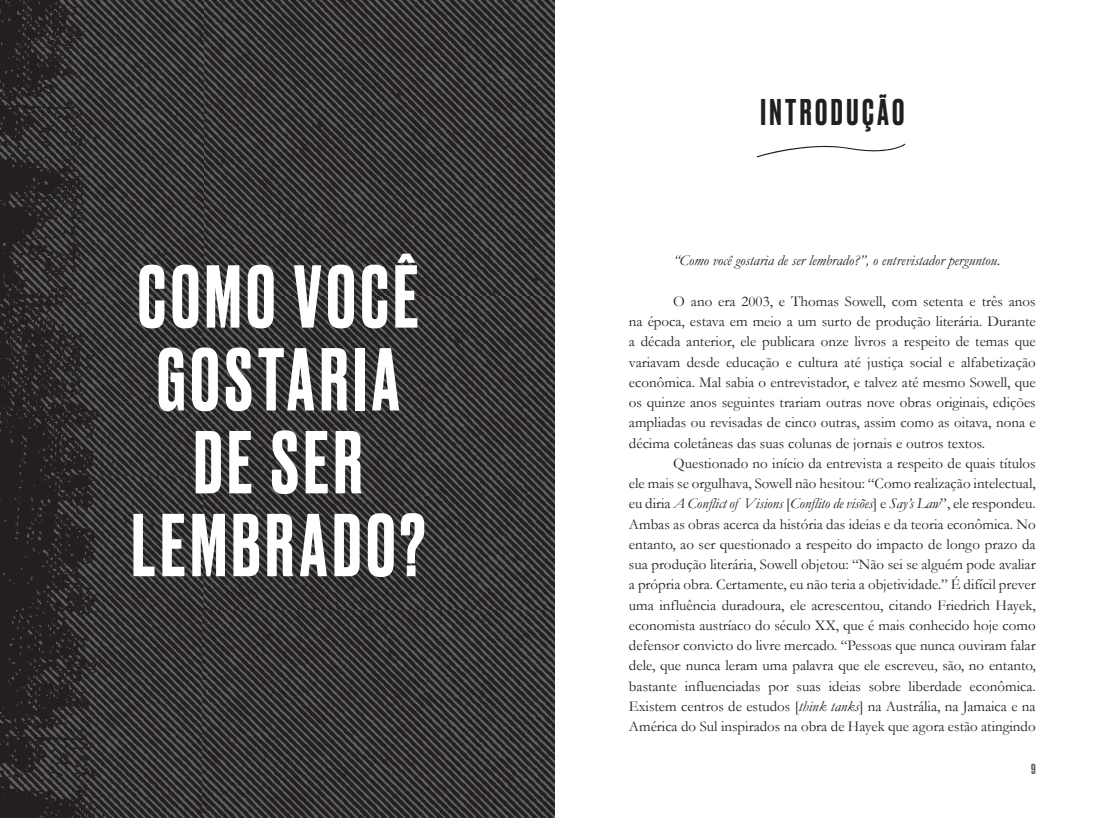
<style>
.page{position:relative;width:1109px;height:818px;background:#fff}
.page>*{position:absolute;margin:0;border:0;box-sizing:border-box;transform-origin:0 0}
.t1{font:500 83.88px/82.9px "Druk";letter-spacing:.06em;color:#fff;text-align:center}
.t2{font:500 35px "Druk";letter-spacing:.1em;color:#231f20}
.t3{font:15px/20.2px "Garamond";color:#231f20;text-align:justify}
.t4{font:italic 15px "Garamond";color:#231f20}
.t5{font:500 13.75px "Druk";color:#636366}
.s1{font-style:italic}
</style>
<div class="page">
<img style="left:0;top:0;width:554px;height:818px">
<svg style="left:75px;top:764px;width:4px;height:10px"></svg>
<svg style="left:756px;top:143px;width:149px;height:14px"></svg>
<h1 class="t1" style="left:131px;top:251px;width:295px">COMO VOCÊ<br>GOSTARIA<br>DE SER<br>LEMBRADO?</h1>
<h2 class="t2" style="left:760px;top:88px;width:145px">INTRODUÇÃO</h2>
<p class="t4" style="left:673px;top:250px;width:328px">“Como você gostaria de ser lembrado?”, o entrevistador perguntou.</p>
<p class="t3" style="left:629px;top:290px;width:408px;text-indent:44px">O ano era 2003, e Thomas Sowell, com setenta e três anos na época, estava em meio a um surto de produção literária. Durante a década anterior, ele publicara onze livros a respeito de temas que variavam desde educação e cultura até justiça social e alfabetização econômica. Mal sabia o entrevistador, e talvez até mesmo Sowell, que os quinze anos seguintes trariam outras nove obras originais, edições ampliadas ou revisadas de cinco outras, assim como as oitava, nona e décima coletâneas das suas colunas de jornais e outros textos.</p>
<p class="t3" style="left:629px;top:452px;width:408px;text-indent:44px">Questionado no início da entrevista a respeito de quais títulos ele mais se orgulhava, Sowell não hesitou: “Como realização intelectual, eu diria <span class="s1">A Conflict of Visions</span> [<span class="s1">Conflito de visões</span>] e <span class="s1">Say’s Law</span>”, ele respondeu.<br>Ambas as obras acerca da história das ideias e da teoria econômica. No entanto, ao ser questionado a respeito do impacto de longo prazo da sua produção literária, Sowell objetou: “Não sei se alguém pode avaliar a própria obra. Certamente, eu não teria a objetividade.” É difícil prever uma influência duradoura, ele acrescentou, citando Friedrich Hayek, economista austríaco do século XX, que é mais conhecido hoje como defensor convicto do livre mercado. “Pessoas que nunca ouviram falar dele, que nunca leram uma palavra que ele escreveu, são, no entanto, bastante influenciadas por suas ideias sobre liberdade econômica.<br>Existem centros de estudos [<span class="s1">think tanks</span>] na Austrália, na Jamaica e na América do Sul inspirados na obra de Hayek que agora estão atingindo</p>
<p class="t5" style="left:1031px;top:759px;width:6px">9</p>
</div>
